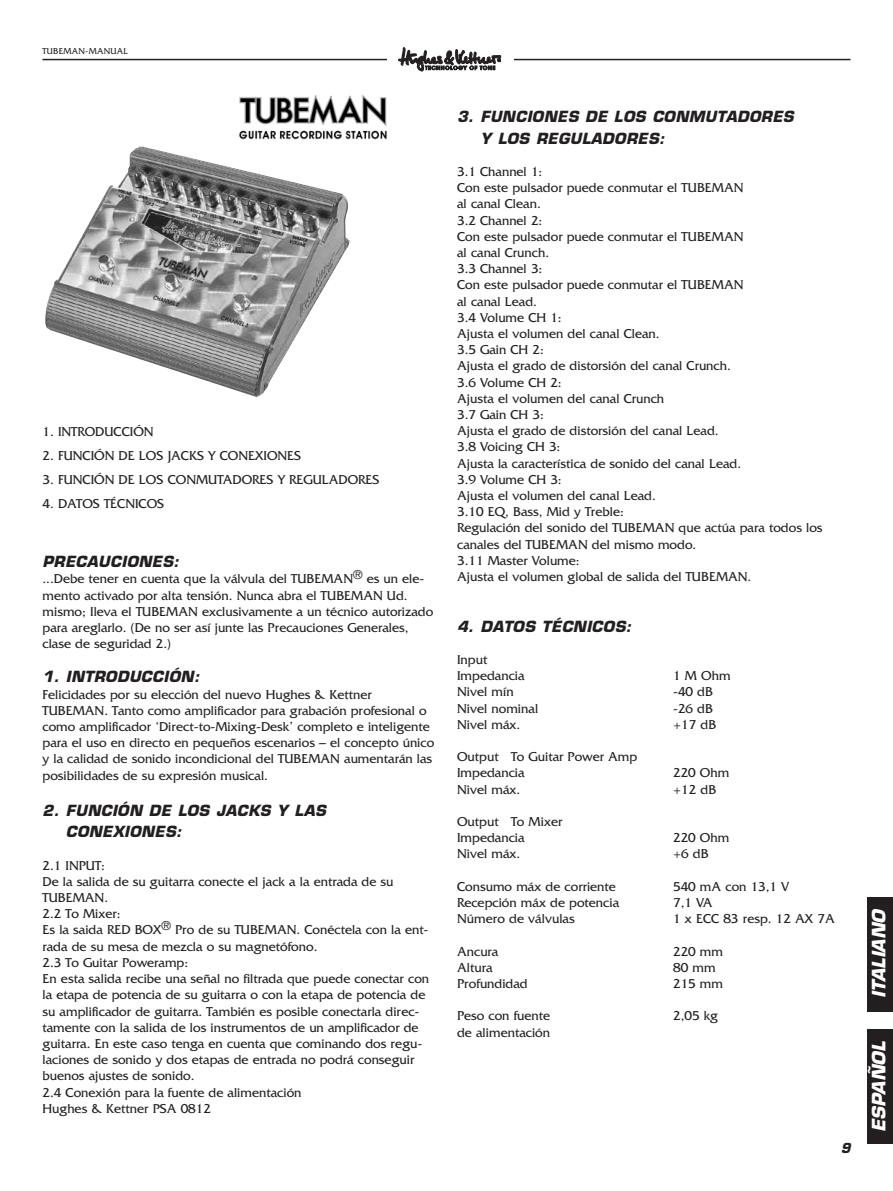
<style>
.page{position:relative;width:893px;height:1191px;background:#fff}
.page>*{position:absolute;margin:0;border:0;box-sizing:border-box;transform-origin:0 0}
.t1{font:italic 700 18px "Eurostile";color:#fff}
.t2{font:italic 700 15px "Eurostile";letter-spacing:.025em;color:#231f20}
.t3{font:13.5px/16.2px "Friz Quadrata";color:#231f20}
.t4{font:italic 700 13.5px "Eurostile";color:#231f20}
.t5{font:9px "Friz Quadrata";letter-spacing:.025em;color:#231f20}
</style>
<div class="page">
<hr style="left:43px;top:59px;width:807px;height:1px;background:#231f20">
<div style="left:387px;top:41px;width:126px;height:38px;background:#fff"></div>
<svg style="left:398px;top:47px;width:103px;height:24px"></svg>
<div style="left:867px;top:896px;width:26px;height:115px;background:#231f20"></div>
<div style="left:867px;top:1029px;width:26px;height:115px;background:#231f20"></div>
<img style="left:45px;top:146px;width:305px;height:251px">
<img style="left:239px;top:95px;width:148px;height:45px">
<p class="t5" style="left:43px;top:46px;width:87px">TUBEMAN-MANUAL</p>
<p class="t3" style="left:43px;top:423px;width:28px">1. Introducci</p>
<p class="t3" style="left:133px;top:423px;width:19px">ón</p>
<p class="t3" style="left:43px;top:447px;width:30px">2. Funci</p>
<p class="t3" style="left:94px;top:447px;width:54px">ónde los</p>
<p class="t3" style="left:168px;top:447px;width:9px">jacks</p>
<p class="t3" style="left:208px;top:447px;width:21px">y conexiones</p>
<p class="t3" style="left:43px;top:471px;width:30px">3. Funci</p>
<p class="t3" style="left:94px;top:471px;width:54px">ónde los</p>
<p class="t3" style="left:168px;top:471px;width:10px">conmutadores</p>
<p class="t3" style="left:278px;top:471px;width:21px">y reguladores</p>
<p class="t3" style="left:43px;top:495px;width:34px">4. Datos</p>
<p class="t3" style="left:104px;top:495px;width:22px">técnicos</p>
<p class="t2" style="left:43px;top:552px;width:23px">PRECAUCIONES</p>
<p class="t2" style="left:174px;top:552px;width:7px">:</p>
<p class="t3" style="left:43px;top:571px;width:392px">...Debe tener en cuenta que la válvula del TUBEMAN® es un ele&shy;mento activado por alta tensión. Nunca abra el TUBEMAN Ud. mismo; Ileva el TUBEMAN exclusivamente a un técnico autorizado para areglarlo. (De no ser así junte las Precauciones Generales, clase de seguridad 2.)</p>
<p class="t2" style="left:43px;top:667px;width:41px">1. INTRODUCCI</p>
<p class="t2" style="left:169px;top:667px;width:32px">ÓN:</p>
<p class="t3" style="left:43px;top:686px;width:393px">Felicidades por su elección del nuevo Hughes &amp; Kettner TUBEMAN. Tanto como amplificador para grabación profesional o como amplificador ‘Direct-to-Mixing-Desk’ completo e inteligente para el uso en directo en pequeños escenarios – el concepto único y la calidad de sonido incondicional del TUBEMAN aumentarán las posibilidades de su expresión musical.</p>
<p class="t2" style="left:43px;top:801px;width:45px">2. FUNCI</p>
<p class="t2" style="left:117px;top:801px;width:73px">ÓNDE LOS</p>
<p class="t2" style="left:216px;top:801px;width:12px">JAC</p>
<p class="t2" style="left:248px;top:801px;width:59px">KS Y LAS</p>
<p class="t2" style="left:66px;top:822px;width:11px">-CONE</p>
<p class="t2" style="left:113px;top:822px;width:23px">XIONES</p>
<p class="t2" style="left:176px;top:822px;width:7px">:</p>
<p class="t3" style="left:43px;top:857px;width:388px">2.1 INPUT:<br>De la salida de su guitarra conecte el jack a la entrada de su TUBEMAN.<br>2.2 To Mixer:<br>Es la saida RED BOX® Pro de su TUBEMAN. Conéctela con la ent&shy;rada de su mesa de mezcla o su magnetófono.<br>2.3 To Guitar Poweramp:<br>En esta salida recibe una señal no filtrada que puede conectar con la etapa de potencia de su guitarra o con la etapa de potencia de su amplificador de guitarra. También es posible conectarla direc&shy;tamente con la salida de los instrumentos de un amplificador de guitarra. En este caso tenga en cuenta que cominando dos regu&shy;laciones de sonido y dos etapas de entrada no podrá conseguir buenos ajustes de sonido.<br>2.4 Conexión para la fuente de alimentación<br>Hughes &amp; Kettner PSA 0812</p>
<p class="t2" style="left:457px;top:107px;width:45px">3. FUNCIONES</p>
<p class="t2" style="left:585px;top:107px;width:41px">DE LOS</p>
<p class="t2" style="left:652px;top:107px;width:13px">CONMUTADORES</p>
<p class="t2" style="left:480px;top:129px;width:30px">Y LOS</p>
<p class="t2" style="left:536px;top:129px;width:13px">REGULADORES</p>
<p class="t2" style="left:659px;top:129px;width:7px">:</p>
<p class="t3" style="left:457px;top:163px;width:367px">3.1 Channel 1:<br>Con este pulsador puede conmutar el TUBEMAN<br>al canal Clean.<br>3.2 Channel 2:<br>Con este pulsador puede conmutar el TUBEMAN<br>al canal Crunch.<br>3.3 Channel 3:<br>Con este pulsador puede conmutar el TUBEMAN<br>al canal Lead.<br>3.4 Volume CH 1:<br>Ajusta el volumen del canal Clean.<br>3.5 Gain CH 2:<br>Ajusta el grado de distorsión del canal Crunch.<br>3.6 Volume CH 2:<br>Ajusta el volumen del canal Crunch<br>3.7 Gain CH 3:<br>Ajusta el grado de distorsión del canal Lead.<br>3.8 Voicing CH 3:<br>Ajusta la característica de sonido del canal Lead.<br>3.9 Volume CH 3:<br>Ajusta el volumen del canal Lead.<br>3.10 EQ, Bass, Mid y Treble:<br>Regulación del sonido del TUBEMAN que actúa para todos los canales del TUBEMAN del mismo modo.<br>3.11 Master Volume:<br>Ajusta el volumen global de salida del TUBEMAN.</p>
<p class="t2" style="left:457px;top:616px;width:48px">4. DATOS</p>
<p class="t2" style="left:542px;top:616px;width:32px">TÉCNICOS</p>
<p class="t2" style="left:626px;top:616px;width:7px">:</p>
<p class="t3" style="left:457px;top:651px;width:69px">Input<br>Impedancia</p>
<p class="t3" style="left:673px;top:667px;width:59px">1 M Ohm</p>
<p class="t3" style="left:457px;top:684px;width:58px">Nivel mín</p>
<p class="t3" style="left:673px;top:684px;width:41px">-40 dB</p>
<p class="t3" style="left:457px;top:700px;width:83px">Nivel nominal</p>
<p class="t3" style="left:673px;top:700px;width:41px">-26 dB</p>
<p class="t3" style="left:457px;top:716px;width:65px">Nivel máx.</p>
<p class="t3" style="left:673px;top:716px;width:45px">+17 dB</p>
<p class="t3" style="left:457px;top:748px;width:182px">Output To Guitar Power Amp<br>Impedancia</p>
<p class="t3" style="left:673px;top:765px;width:58px">220 Ohm</p>
<p class="t3" style="left:457px;top:781px;width:65px">Nivel máx.</p>
<p class="t3" style="left:673px;top:781px;width:45px">+12 dB</p>
<p class="t3" style="left:457px;top:813px;width:107px">Output To Mixer<br>Impedancia</p>
<p class="t3" style="left:673px;top:829px;width:58px">220 Ohm</p>
<p class="t3" style="left:457px;top:846px;width:65px">Nivel máx.</p>
<p class="t3" style="left:673px;top:846px;width:37px">+6 dB</p>
<p class="t3" style="left:457px;top:878px;width:160px">Consumo máx de corriente</p>
<p class="t3" style="left:673px;top:878px;width:118px">540 mA con 13,1 V</p>
<p class="t3" style="left:457px;top:894px;width:164px">Recepción máx de potencia</p>
<p class="t3" style="left:673px;top:894px;width:41px">7,1 VA</p>
<p class="t3" style="left:457px;top:910px;width:119px">Número de válvulas</p>
<p class="t3" style="left:673px;top:910px;width:163px">1 x ECC 83 resp. 12 AX 7A</p>
<p class="t3" style="left:457px;top:943px;width:43px">Ancura</p>
<p class="t3" style="left:673px;top:943px;width:52px">220 mm</p>
<p class="t3" style="left:457px;top:959px;width:37px">Altura</p>
<p class="t3" style="left:673px;top:959px;width:44px">80 mm</p>
<p class="t3" style="left:457px;top:975px;width:72px">Profundidad</p>
<p class="t3" style="left:673px;top:975px;width:52px">215 mm</p>
<p class="t3" style="left:457px;top:1008px;width:95px">Peso con fuente</p>
<p class="t3" style="left:673px;top:1008px;width:46px">2,05 kg</p>
<p class="t3" style="left:457px;top:1024px;width:94px">de alimentación</p>
<p class="t4" style="left:841px;top:1140px;width:11px">9</p>
<h1 class="t1" style="left:868px;top:998px;width:92px;rotate:-90deg">ITALIANO</h1>
<h1 class="t1" style="left:868px;top:1132px;width:93px;rotate:-90deg">ESPAÑOL</h1>
</div>
